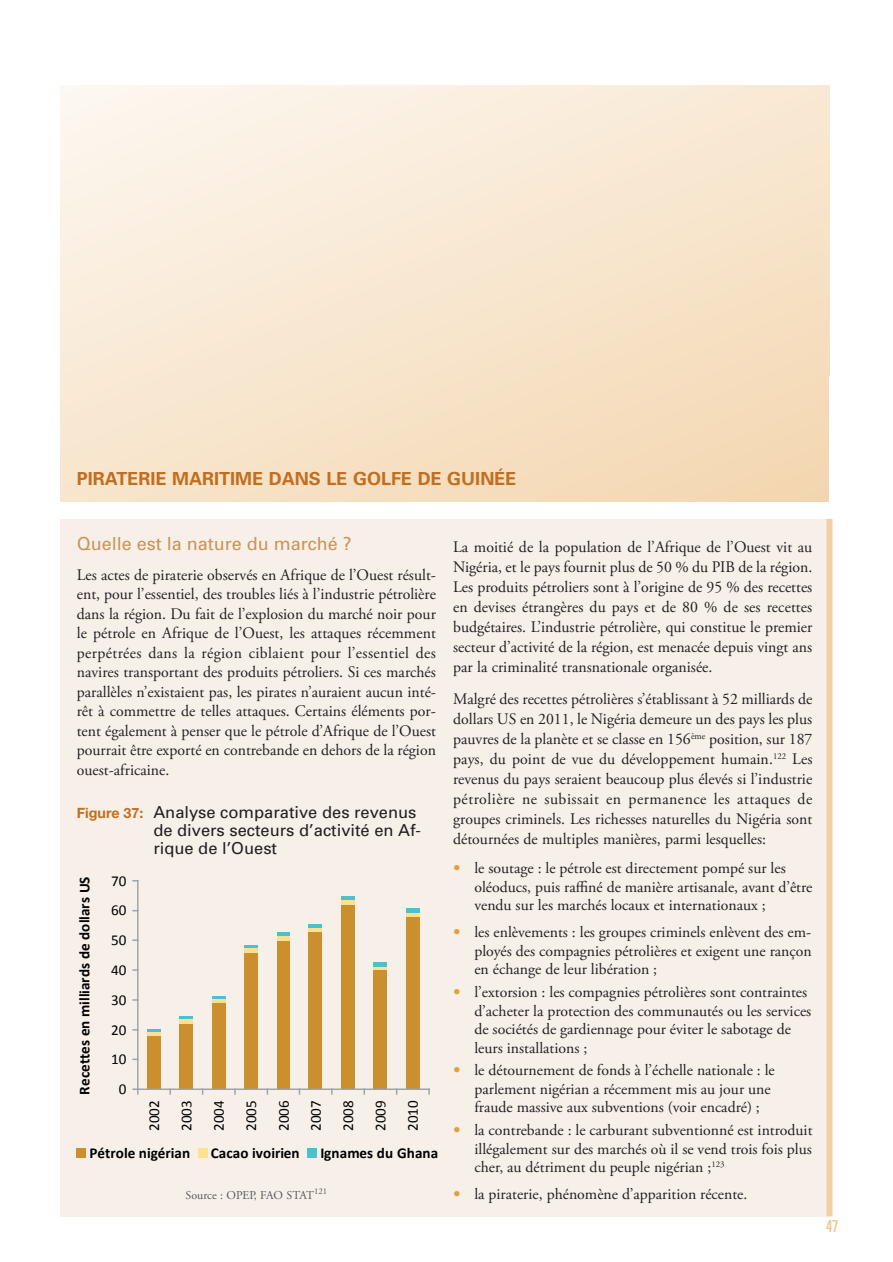
<style>
.page{position:relative;width:893px;height:1262px;background:#fff}
.page>*{position:absolute;margin:0;border:0;box-sizing:border-box;transform-origin:0 0}
.t1{font:700 18px "Univers";color:#c26e1f}
.t2{font:18px "Univers";color:#cd9357}
.t3{font:16.5px/18px "Univers";color:#231f20}
.t4{font:ultra-condensed 16.5px "Univers";color:#f1c686}
.t5{font:16.05px/20.1px "Adobe Garamond Pro";color:#231f20;text-align:justify}
.t6{font:15.75px/18.6px "Adobe Garamond Pro";color:#231f20}
.t7{font:700 15.15px "Calibri";color:#000}
.t8{font:15.15px/32.4px "Calibri";letter-spacing:-.005em;color:#000;text-align:justify}
.t9{font:12px "Adobe Garamond Pro";letter-spacing:-.005em;color:#57585a}
.s1{font-family:"Helvetica Neue";font-weight:700;font-size:14.25px;color:#c26e1f}
.s2{font-family:"Helvetica Neue";font-size:15px;color:#e3a039}
</style>
<div class="page">
<div style="left:60px;top:519px;width:769px;height:697px;background:#f6f0e9"></div>
<svg style="left:60px;top:85px;width:769px;height:417px;background:#f7e6d0"></svg>
<div style="left:826px;top:519px;width:6px;height:697px;background:#f2d0a3"></div>
<div style="left:147px;top:1036px;width:13px;height:53px;background:#cb902d"></div>
<div style="left:180px;top:1024px;width:13px;height:65px;background:#cb902d"></div>
<div style="left:212px;top:1003px;width:13px;height:86px;background:#cb902d"></div>
<div style="left:244px;top:952px;width:14px;height:137px;background:#cb902d"></div>
<div style="left:277px;top:940px;width:13px;height:149px;background:#cb902d"></div>
<div style="left:309px;top:932px;width:13px;height:157px;background:#cb902d"></div>
<div style="left:341px;top:905px;width:14px;height:184px;background:#cb902d"></div>
<div style="left:374px;top:970px;width:13px;height:119px;background:#cb902d"></div>
<div style="left:406px;top:916px;width:13px;height:173px;background:#cb902d"></div>
<hr style="left:147px;top:1032px;width:13px;height:4px;background:#ffdf90">
<div style="left:180px;top:1019px;width:13px;height:5px;background:#ffdf90"></div>
<div style="left:212px;top:998px;width:13px;height:5px;background:#ffdf90"></div>
<hr style="left:244px;top:948px;width:14px;height:4px;background:#ffdf90">
<hr style="left:277px;top:936px;width:13px;height:4px;background:#ffdf90">
<hr style="left:309px;top:928px;width:13px;height:4px;background:#ffdf90">
<div style="left:341px;top:900px;width:14px;height:5px;background:#ffdf90"></div>
<svg style="left:374px;top:966px;width:13px;height:4px"></svg>
<svg style="left:406px;top:913px;width:13px;height:3px"></svg>
<svg style="left:147px;top:1029px;width:13px;height:3px"></svg>
<svg style="left:180px;top:1016px;width:13px;height:3px"></svg>
<svg style="left:212px;top:996px;width:13px;height:2px"></svg>
<hr style="left:244px;top:945px;width:14px;height:3px;background:#4ebfcd">
<svg style="left:277px;top:933px;width:13px;height:3px"></svg>
<hr style="left:309px;top:924px;width:13px;height:4px;background:#4ebfcd">
<hr style="left:341px;top:897px;width:14px;height:3px;background:#4ebfcd">
<hr style="left:374px;top:962px;width:13px;height:4px;background:#4ebfcd">
<div style="left:406px;top:908px;width:13px;height:5px;background:#4ebfcd"></div>
<hr style="left:137px;top:881px;width:2px;height:208px;background:#9ca2a9">
<hr style="left:138px;top:1088px;width:291px;height:2px;background:#9ca2a9">
<svg style="left:133px;top:1088px;width:6px;height:6px"></svg>
<div style="left:77px;top:1149px;width:9px;height:9px;background:#cb902d"></div>
<div style="left:198px;top:1149px;width:9px;height:9px;background:#ffdf90"></div>
<div style="left:307px;top:1149px;width:10px;height:9px;background:#4ebfcd"></div>
<p class="t1" style="left:77px;top:468px;width:136px">PIRATERI E MARITIM</p>
<p class="t1" style="left:252px;top:468px;width:266px">E DANS LE GOLFE DE GUINÉE</p>
<p class="t2" style="left:77px;top:533px;width:277px">Quelle est la nature du marché ?</p>
<p class="t5" style="left:77px;top:566px;width:361px;line-height:19.5px">Les actes de piraterie observés en Afrique de l’Ouest résult&shy;ent, pour l’essentiel, des troubles liés à l’industrie pétrolière dans la région. Du fait de l’explosion du marché noir pour le pétrole en Afrique de l’Ouest, les attaques récemment perpétrées dans la région ciblaient pour l’essentiel des navires transportant des produits pétroliers. Si ces marchés parallèles n’existaient pas, les pirates n’auraient aucun inté&shy;rêt à commettre de telles attaques. Certains éléments por&shy;tent également à penser que le pétrole d’Afrique de l’Ouest pourrait être exporté en contrebande en dehors de la région ouest-africaine.</p>
<p class="t3" style="left:153px;top:803px;width:269px;text-indent:-77px"><span class="s1">Figure 37:</span> Analyse comparative des revenus de divers secteurs d’activité en Af&shy;rique de l’Ouest</p>
<p class="t7" style="left:75px;top:1095px;width:220px;rotate:-90deg">Recettes en milliards de dollars US</p>
<p class="t8" style="left:111px;top:864px;width:17px">70</p>
<p class="t8" style="left:111px;top:894px;width:17px">60</p>
<p class="t8" style="left:111px;top:924px;width:17px">50</p>
<p class="t8" style="left:111px;top:954px;width:17px">40</p>
<p class="t8" style="left:111px;top:983px;width:17px">30</p>
<p class="t8" style="left:111px;top:1013px;width:17px">20</p>
<p class="t8" style="left:111px;top:1043px;width:17px">10</p>
<p class="t8" style="left:119px;top:1073px;width:9px">0</p>
<p class="t8" style="left:138px;top:1131px;width:32px;rotate:-90deg">2002<br>2003<br>2004<br>2005<br>2006<br>2007<br>2008<br>2009<br>2010</p>
<p class="t7" style="left:90px;top:1143px;width:102px">Pétrole nigérian</p>
<p class="t7" style="left:211px;top:1143px;width:90px">Cacao ivoirien</p>
<p class="t7" style="left:320px;top:1143px;width:120px">Ignames du Ghana</p>
<p class="t9" style="left:186px;top:1188px;width:143px">Source : OPEP, FAO STAT<sup>121</sup></p>
<p class="t5" style="left:453px;top:537px;width:361px">La moitié de la population de l’Afrique de l’Ouest vit au Nigéria, et le pays fournit plus de 50 % du PIB de la région.<br>Les produits pétroliers sont à l’origine de 95 % des recettes en devises étrangères du pays et de 80 % de ses recettes budgétaires. L’industrie pétrolière, qui constitue le premier secteur d’activité de la région, est menacée depuis vingt ans par la criminalité transnationale organisée.</p>
<p class="t5" style="left:453px;top:689px;width:361px">Malgré des recettes pétrolières s’établissant à 52 milliards de dollars US en 2011, le Nigéria demeure un des pays les plus pauvres de la planète et se classe en 156<sup>ème</sup> position, sur 187 pays, du point de vue du développement humain.<sup>122</sup> Les revenus du pays seraient beaucoup plus élevés si l’industrie pétrolière ne subissait en permanence les attaques de groupes criminels. Les richesses naturelles du Nigéria sont détournées de multiples manières, parmi lesquelles:</p>
<p class="t6" style="left:474px;top:859px;width:339px;text-indent:-21px"><span class="s2">•</span> le soutage : le pétrole est directement pompé sur les oléoducs, puis raffiné de manière artisanale, avant d’être vendu sur les marchés locaux et internationaux ;</p>
<p class="t6" style="left:474px;top:923px;width:339px;text-align:justify;text-indent:-21px"><span class="s2">•</span> les enlèvements : les groupes criminels enlèvent des em&shy;ployés des compagnies pétrolières et exigent une rançon en échange de leur libération ;</p>
<p class="t6" style="left:474px;top:983px;width:338px;text-indent:-21px"><span class="s2">•</span> l’extorsion : les compagnies pétrolières sont contraintes d’acheter la protection des communautés ou les services de sociétés de gardiennage pour éviter le sabotage de leurs installations ;</p>
<p class="t6" style="left:474px;top:1062px;width:302px;text-indent:-21px"><span class="s2">•</span> le détournement de fonds à l’échelle nationale : le parlement nigérian a récemment mis au jour une fraude massive aux subventions (voir encadré) ;</p>
<p class="t6" style="left:474px;top:1121px;width:340px;text-align:justify;text-indent:-21px"><span class="s2">•</span> la contrebande : le carburant subventionné est introduit illégalement sur des marchés où il se vend trois fois plus cher, au détriment du peuple nigérian ;<sup>123</sup></p>
<p class="t6" style="left:453px;top:1186px;width:296px"><span class="s2">•</span> la piraterie, phénomène d’apparition récente.</p>
<p class="t4" style="left:826px;top:1217px;width:14px">47</p>
</div>
